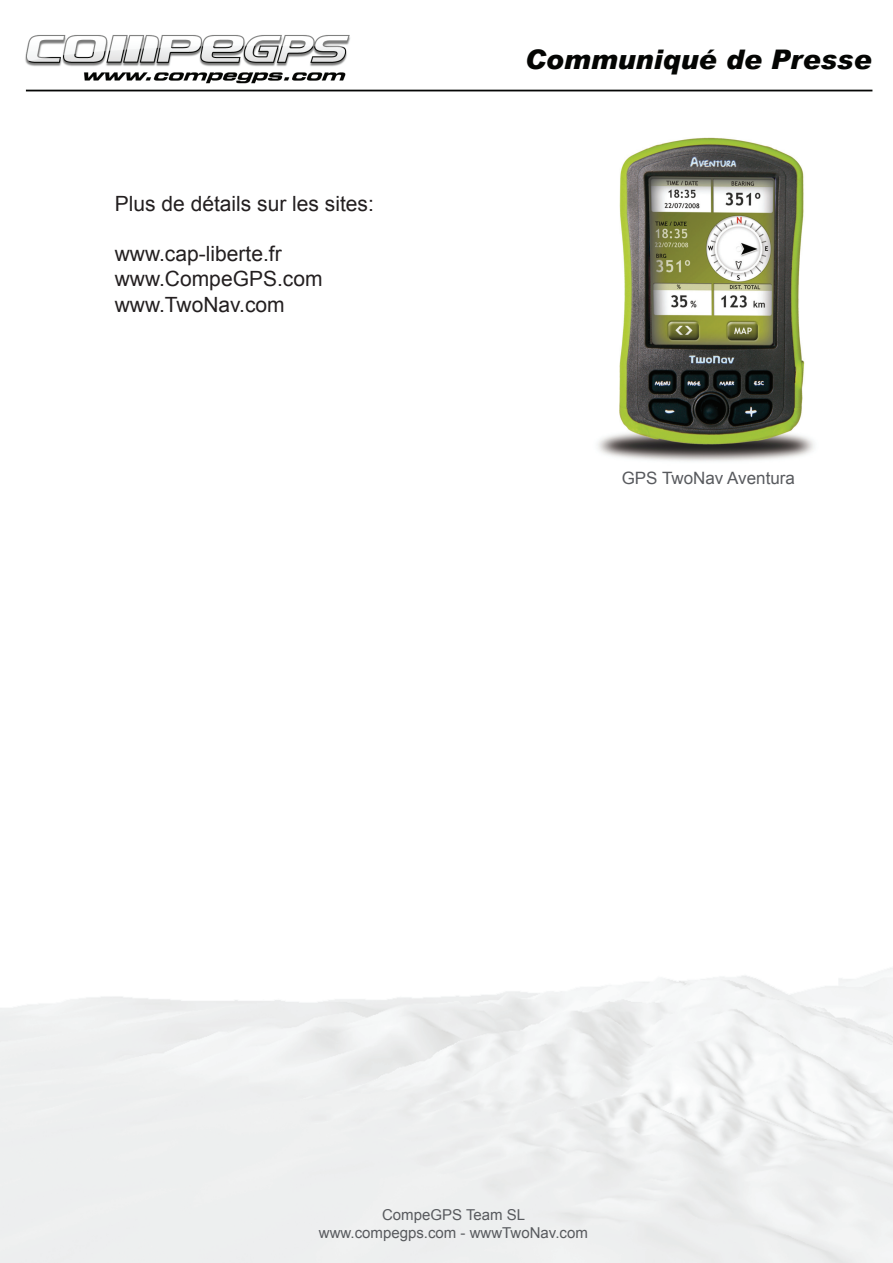
<style>
.page{position:relative;width:893px;height:1263px;background:#fff}
.page>*{position:absolute;margin:0;border:0;box-sizing:border-box;transform-origin:0 0}
.t1{font:italic 900 27px "Arial";color:#040503}
.t2{font:21px/25.2px "Arial";color:#231f20}
.t3{font:16.95px "Arial";color:#585a5e}
.t4{font:15px/18px "Arial";color:#585a5e;text-align:center}
</style>
<div class="page">
<img style="left:0;top:35px;width:893px;height:1228px">
<img style="left:587px;top:128px;width:247px;height:348px">
<p class="t2" style="left:115px;top:191px;width:261px">Plus de détails sur les sites:</p>
<p class="t2" style="left:115px;top:241px;width:209px">www.cap-liberte.fr www.CompeGPS.com www.TwoNav.com</p>
<p class="t1" style="left:525px;top:42px;width:348px">Communiqué de Presse</p>
<p class="t3" style="left:622px;top:467px;width:175px">GPS TwoNav Aventura</p>
<p class="t4" style="left:319px;top:1206px;width:270px">CompeGPS Team SL www.compegps.com - wwwTwoNav.com</p>
</div>
